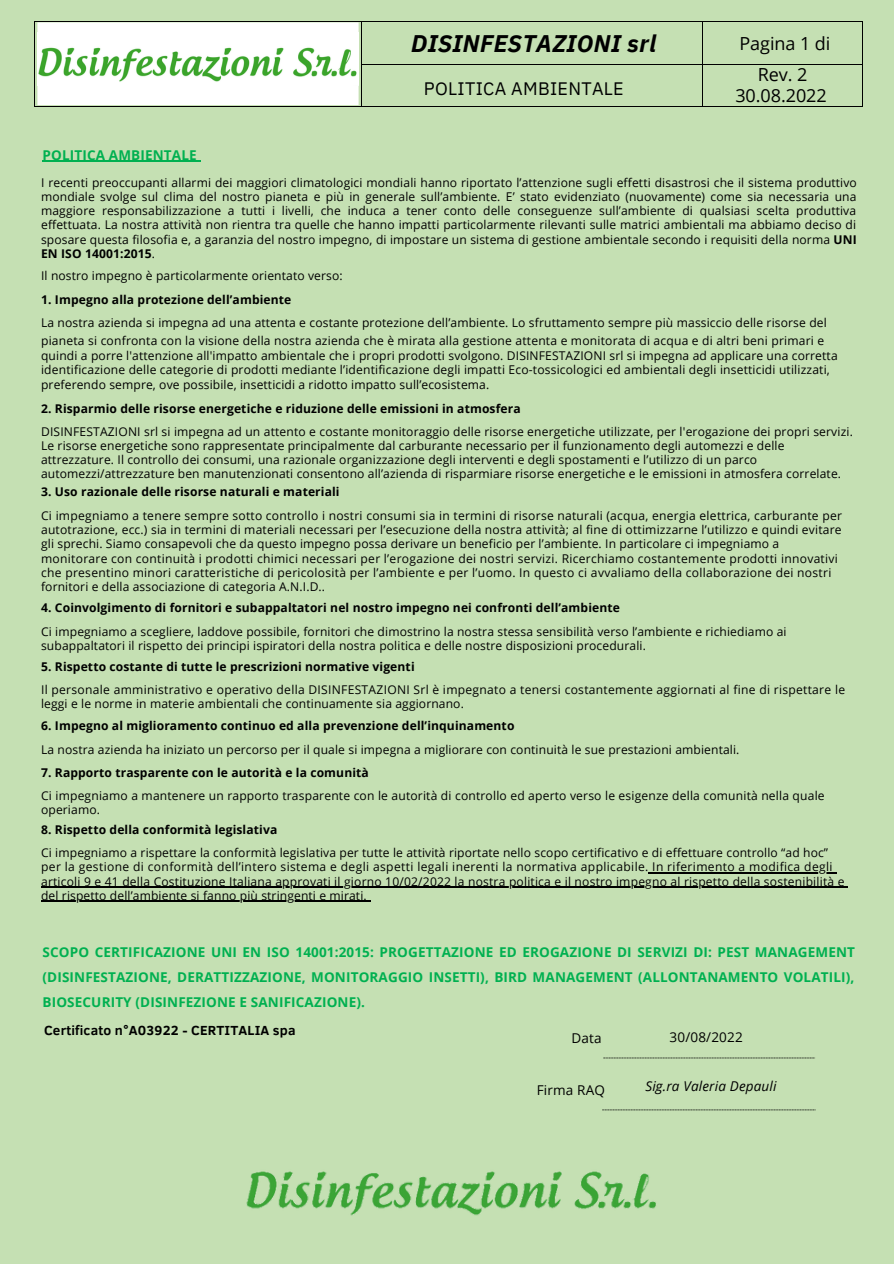
<style>
.page{position:relative;width:894px;height:1264px;background:#fff}
.page>*{position:absolute;margin:0;border:0;box-sizing:border-box;transform-origin:0 0}
.t1{font:italic 700 24px "IBM Plex Sans";letter-spacing:.015em;color:#000}
.t2{font:18px/31.5px "Open Sans";letter-spacing:-.005em;color:#000;text-align:center}
.t3{font:18px "IBM Plex Sans";letter-spacing:.015em;color:#000}
.t4{font:700 13.5px/24.8px "Open Sans";letter-spacing:.01em;color:#00b050;text-align:justify}
.t5{font:700 13.5px "Clear Sans";letter-spacing:.015em;color:#000}
.t6{font:13.5px "Open Sans";letter-spacing:.01em;color:#000}
.t7{font:italic 13.5px "Open Sans";letter-spacing:.015em;color:#000}
.t8{font:12px/14.1px "Open Sans";letter-spacing:.01em;color:#000}
.t9{font:700 12px "Open Sans";letter-spacing:.01em;color:#000}
.s1{font-weight:700}
</style>
<div class="page">
<div style="left:0;top:0;width:893px;height:1263px;background:#c5e0b3"></div>
<hr style="left:35px;top:21px;width:326px;height:1px;background:#000">
<hr style="left:362px;top:21px;width:340px;height:1px;background:#000">
<hr style="left:702px;top:21px;width:159px;height:1px;background:#000">
<hr style="left:34px;top:22px;width:1px;height:42px;background:#000">
<hr style="left:361px;top:22px;width:1px;height:42px;background:#000">
<hr style="left:702px;top:22px;width:1px;height:42px;background:#000">
<hr style="left:861px;top:22px;width:1px;height:42px;background:#000">
<hr style="left:362px;top:64px;width:340px;height:1px;background:#000">
<hr style="left:702px;top:64px;width:159px;height:1px;background:#000">
<hr style="left:34px;top:65px;width:1px;height:41px;background:#000">
<hr style="left:35px;top:106px;width:326px;height:1px;background:#000">
<hr style="left:361px;top:65px;width:1px;height:41px;background:#000">
<hr style="left:362px;top:106px;width:340px;height:1px;background:#000">
<hr style="left:702px;top:65px;width:1px;height:41px;background:#000">
<hr style="left:702px;top:106px;width:159px;height:1px;background:#000">
<hr style="left:861px;top:65px;width:1px;height:41px;background:#000">
<svg style="left:602px;top:1109px;width:212px;height:1px"></svg>
<svg style="left:603px;top:1057px;width:211px;height:1px"></svg>
<hr style="left:648px;top:872px;width:184px;height:1px;background:#000">
<hr style="left:41px;top:886px;width:803px;height:1px;background:#000">
<hr style="left:41px;top:900px;width:326px;height:1px;background:#000">
<hr style="left:43px;top:161px;width:154px;height:1px;background:#00b050">
<img style="left:246px;top:1171px;width:410px;height:45px">
<div style="left:37px;top:78px;width:321px;height:27px;background:#fff"></div>
<div style="left:37px;top:22px;width:321px;height:21px;background:#fff"></div>
<img style="left:37px;top:43px;width:321px;height:39px">
<p class="t4" style="left:43px;top:142px;width:156px">POLITICA AMBIENTALE</p>
<h1 class="t1" style="left:411px;top:27px;width:246px">DISINFESTAZIONI srl</h1>
<h2 class="t3" style="left:424px;top:77px;width:201px">POLITICA AMBIENTALE</h2>
<h2 class="t2" style="left:739px;top:27px;width:92px">Pagina 1 di<br>Rev. 2</h2>
<h2 class="t2" style="left:735px;top:79px;width:93px">30.08.2022</h2>
<p class="t8" style="left:41px;top:175px;width:817px;text-align:justify">I recenti preoccupanti allarmi dei maggiori climatologici mondiali hanno riportato l’attenzione sugli effetti disastrosi che il sistema produttivo mondiale svolge sul clima del nostro pianeta e più in generale sull’ambiente. E’ stato evidenziato (nuovamente) come sia necessaria una maggiore responsabilizzazione a tutti i livelli, che induca a tener conto delle conseguenze sull’ambiente di qualsiasi scelta produttiva effettuata. La nostra attività non rientra tra quelle che hanno impatti particolarmente rilevanti sulle matrici ambientali ma abbiamo deciso di sposare questa filosofia e, a garanzia del nostro impegno, di impostare un sistema di gestione ambientale secondo i requisiti della norma <span class="s1">UNI EN ISO 14001:2015</span>.</p>
<p class="t8" style="left:41px;top:268px;width:303px">Il nostro impegno è particolarmente orientato verso:</p>
<p class="t9" style="left:41px;top:291px;width:252px">1. Impegno alla protezione dell’ambiente</p>
<p class="t8" style="left:41px;top:313px;width:787px;line-height:18.1px">La nostra azienda si impegna ad una attenta e costante protezione dell’ambiente. Lo sfruttamento sempre più massiccio delle risorse del pianeta si confronta con la visione della nostra azienda che è mirata alla gestione attenta e monitorata di acqua e di altri beni primari e</p>
<p class="t8" style="left:41px;top:348px;width:797px;line-height:14.5px">quindi a porre l'attenzione all'impatto ambientale che i propri prodotti svolgono. DISINFESTAZIONI srl si impegna ad applicare una corretta identificazione delle categorie di prodotti mediante l’identificazione degli impatti Eco-tossicologici ed ambientali degli insetticidi utilizzati, preferendo sempre, ove possibile, insetticidi a ridotto impatto sull’ecosistema.</p>
<p class="t9" style="left:41px;top:400px;width:481px">2. Risparmio delle risorse energetiche e riduzione delle emissioni in atmosfera</p>
<p class="t8" style="left:41px;top:424px;width:813px">DISINFESTAZIONI srl si impegna ad un attento e costante monitoraggio delle risorse energetiche utilizzate, per l'erogazione dei propri servizi.<br>Le risorse energetiche sono rappresentate principalmente dal carburante necessario per il funzionamento degli automezzi e delle attrezzature. Il controllo dei consumi, una razionale organizzazione degli interventi e degli spostamenti e l’utilizzo di un parco automezzi/attrezzature ben manutenzionati consentono all’azienda di risparmiare risorse energetiche e le emissioni in atmosfera correlate.</p>
<p class="t9" style="left:41px;top:483px;width:300px">3. Uso razionale delle risorse naturali e materiali</p>
<p class="t8" style="left:41px;top:508px;width:802px">Ci impegniamo a tenere sempre sotto controllo i nostri consumi sia in termini di risorse naturali (acqua, energia elettrica, carburante per autotrazione, ecc.) sia in termini di materiali necessari per l’esecuzione della nostra attività; al fine di ottimizzarne l’utilizzo e quindi evitare gli sprechi. Siamo consapevoli che da questo impegno possa derivare un beneficio per l’ambiente. In particolare ci impegniamo a monitorare con continuità i prodotti chimici necessari per l’erogazione dei nostri servizi. Ricerchiamo costantemente prodotti innovativi che presentino minori caratteristiche di pericolosità per l’ambiente e per l’uomo. In questo ci avvaliamo della collaborazione dei nostri fornitori e della associazione di categoria A.N.I.D..</p>
<p class="t9" style="left:41px;top:599px;width:580px">4. Coinvolgimento di fornitori e subappaltatori nel nostro impegno nei confronti dell’ambiente</p>
<p class="t8" style="left:41px;top:624px;width:746px">Ci impegniamo a scegliere, laddove possibile, fornitori che dimostrino la nostra stessa sensibilità verso l’ambiente e richiediamo ai subappaltatori il rispetto dei principi ispiratori della nostra politica e delle nostre disposizioni procedurali.</p>
<p class="t9" style="left:41px;top:658px;width:375px">5. Rispetto costante di tutte le prescrizioni normative vigenti</p>
<p class="t8" style="left:41px;top:682px;width:805px">Il personale amministrativo e operativo della DISINFESTAZIONI Srl è impegnato a tenersi costantemente aggiornati al fine di rispettare le leggi e le norme in materie ambientali che continuamente sia aggiornano.</p>
<p class="t9" style="left:41px;top:716px;width:474px">6. Impegno al miglioramento continuo ed alla prevenzione dell’inquinamento</p>
<p class="t8" style="left:41px;top:742px;width:699px">La nostra azienda ha iniziato un percorso per il quale si impegna a migliorare con continuità le sue prestazioni ambientali.</p>
<p class="t9" style="left:41px;top:764px;width:329px">7. Rapporto trasparente con le autorità e la comunità</p>
<p class="t8" style="left:41px;top:788px;width:784px">Ci impegniamo a mantenere un rapporto trasparente con le autorità di controllo ed aperto verso le esigenze della comunità nella quale operiamo.</p>
<p class="t9" style="left:41px;top:821px;width:238px">8. Rispetto della conformità legislativa</p>
<p class="t8" style="left:41px;top:845px;width:804px">Ci impegniamo a rispettare la conformità legislativa per tutte le attività riportate nello scopo certificativo e di effettuare controllo “ad hoc” per la gestione di conformità dell’intero sistema e degli aspetti legali inerenti la normativa applicabile. In riferimento a modifica degli articoli 9 e 41 della Costituzione Italiana approvati il giorno 10/02/2022 la nostra politica e il nostro impegno al rispetto della sostenibilità e del rispetto dell’ambiente si fanno più stringenti e mirati.</p>
<p class="t4" style="left:43px;top:939px;width:813px">SCOPO CERTIFICAZIONE UNI EN ISO 14001:2015: PROGETTAZIONE ED EROGAZIONE DI SERVIZI DI: PEST MANAGEMENT (DISINFESTAZIONE, DERATTIZZAZIONE, MONITORAGGIO INSETTI), BIRD MANAGEMENT (ALLONTANAMENTO VOLATILI), BIOSECURITY (DISINFEZIONE E SANIFICAZIONE).</p>
<p class="t6" style="left:571px;top:1028px;width:32px">Data</p>
<p class="t5" style="left:44px;top:1020px;width:253px">Certificato n°A03922 - CERTITALIA spa</p>
<p class="t6" style="left:669px;top:1028px;width:75px">30/08/2022</p>
<p class="t7" style="left:645px;top:1076px;width:133px">Sig.ra Valeria Depauli</p>
<p class="t6" style="left:536px;top:1080px;width:70px">Firma RAQ</p>
</div>
